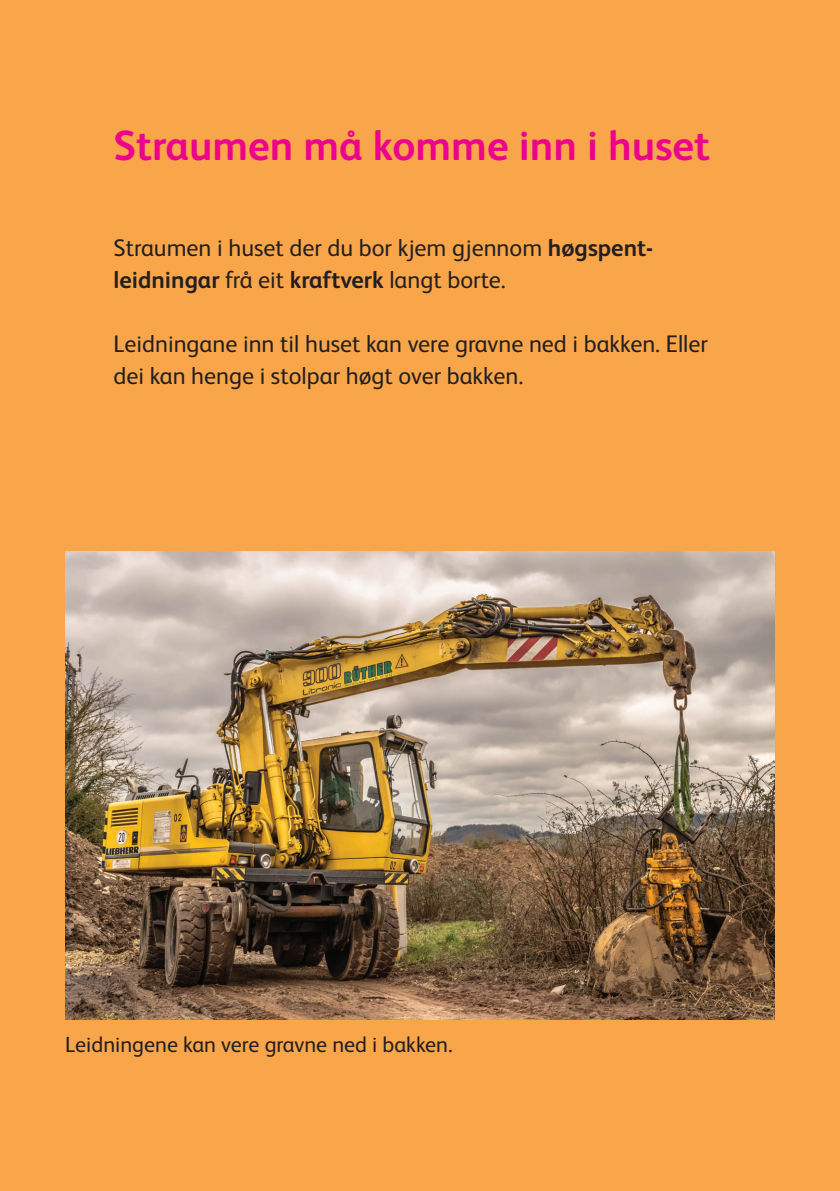
<style>
.page{position:relative;width:840px;height:1191px;background:#fff}
.page>*{position:absolute;margin:0;border:0;box-sizing:border-box;transform-origin:0 0}
.t1{font:700 42px "FS Albert";color:#ed028c}
.t2{font:24px/32px "FS Albert";color:#231f20}
.t3{font:22px "FS Albert";color:#231f20}
.s1{font-weight:700}
</style>
<div class="page">
<div style="left:0;top:0;width:839px;height:1191px;background:#f9a64a"></div>
<img style="left:65px;top:552px;width:709px;height:467px">
<h1 class="t1" style="left:113px;top:117px;width:598px">Straumen må komme inn i huset</h1>
<p class="t2" style="left:113px;top:230px;width:540px">Straumen i huset der du bor kjem gjennom <span class="s1">høgspent&shy;leidningar</span> frå eit <span class="s1">kraftverk</span> langt borte.</p>
<p class="t2" style="left:113px;top:326px;width:595px">Leidningane inn til huset kan vere gravne ned i bakken. Eller dei kan henge i stolpar høgt over bakken.</p>
<p class="t3" style="left:65px;top:1029px;width:388px">Leidningene kan vere gravne ned i bakken.</p>
</div>
